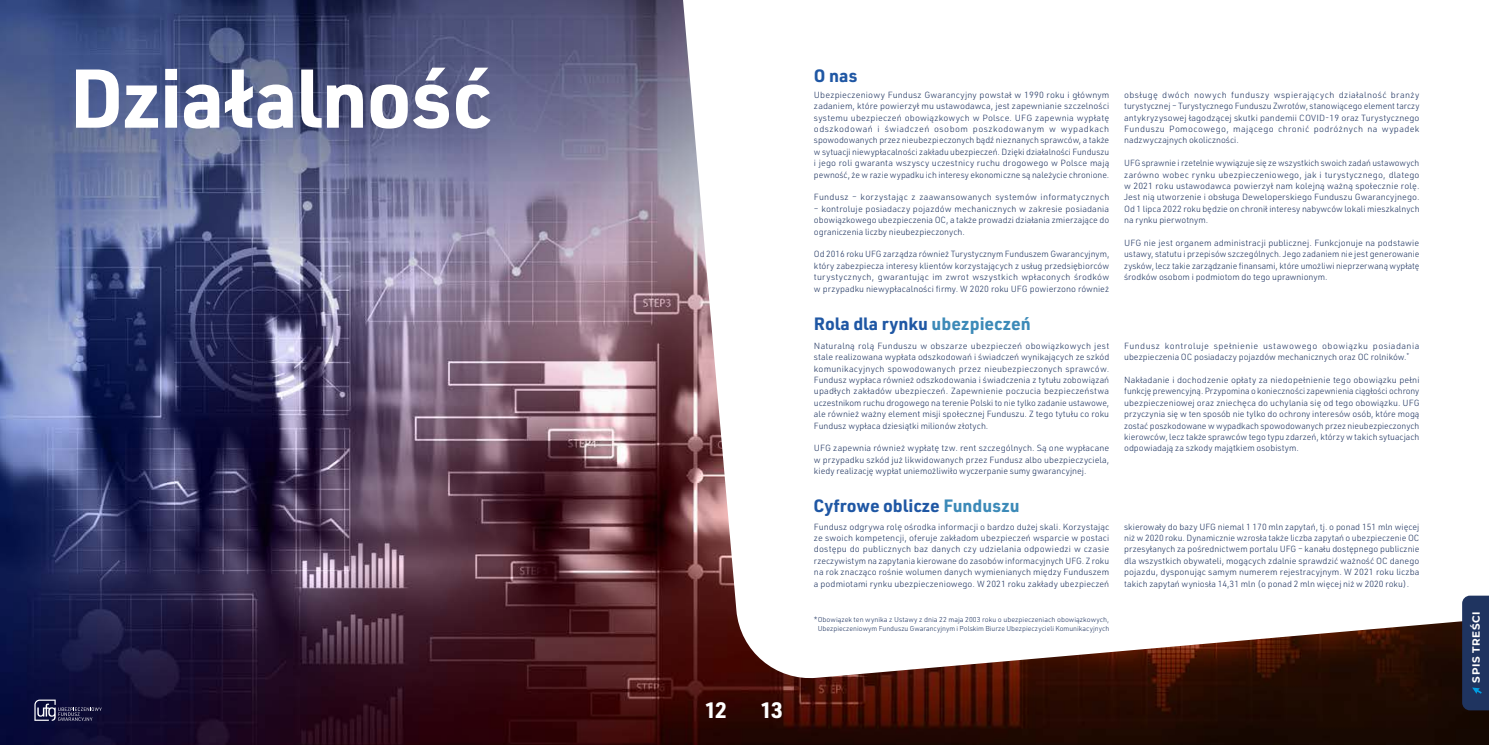
<style>
.page{position:relative;width:1489px;height:745px;background:#fff}
.page>*{position:absolute;margin:0;border:0;box-sizing:border-box;transform-origin:0 0}
.t1{font:700 81.38px "URWDIN";letter-spacing:-.01em;color:#fff}
.t2{font:700 21.88px "URWDIN";color:#fff}
.t3{font:700 17.5px "URWDIN";color:#1f57a4}
.t4{font:700 10.5px "Montserrat";letter-spacing:.05em;color:#fff}
.t5{font:300 8.75px/11.4px "URWDIN";color:#1f3460;text-align:justify}
.t6{font:300 8.75px/11.4px "URWDIN";letter-spacing:.02em;color:#1f3460}
.t7{font:300 8.75px "URWDIN";letter-spacing:.03em;color:#1f3460}
.t8{font:300 7px/8.4px "URWDIN";color:#1f3460;text-align:center}
.s1{color:#3c8ab8}
</style>
<div class="page">
<img style="left:0;top:0;width:1488px;height:744px">
<svg style="left:679px;top:0;width:809px;height:681px"></svg>
<svg style="left:1461px;top:595px;width:27px;height:115px;background:#233760"></svg>
<svg style="left:34px;top:699px;width:68px;height:21px"></svg>
<h1 class="t1" style="left:69px;top:43px;width:423px">Działalność</h1>
<h2 class="t2" style="left:704px;top:694px;width:24px">12</h2>
<h2 class="t2" style="left:760px;top:694px;width:24px">13</h2>
<h3 class="t3" style="left:814px;top:64px;width:45px">O nas</h3>
<p class="t5" style="left:814px;top:89px;width:297px">Ubezpieczeniowy Fundusz Gwarancyjny powstał w 1990 roku i głównym zadaniem, które powierzył mu ustawodawca, jest zapewnianie szczelności systemu ubezpieczeń obowiązkowych w Polsce. UFG zapewnia wypłatę odszkodowań i świadczeń osobom poszkodowanym w wypadkach spowodowanych przez nieubezpieczonych bądź nieznanych sprawców, a także w sytuacji niewypłacalności zakładu ubezpieczeń. Dzięki działalności Funduszu i jego roli gwaranta wszyscy uczestnicy ruchu drogowego w Polsce mają pewność, że w razie wypadku ich interesy ekonomiczne są należycie chronione.</p>
<p class="t7" style="left:814px;top:191px;width:297px">Fundusz – korzystając z zaawansowanych systemów informatycznych</p>
<p class="t5" style="left:814px;top:203px;width:297px">– kontroluje posiadaczy pojazdów mechanicznych w zakresie posiadania obowiązkowego ubezpieczenia OC, a także prowadzi działania zmierzające do ograniczenia liczby nieubezpieczonych.</p>
<p class="t5" style="left:814px;top:248px;width:297px">Od 2016 roku UFG zarządza również Turystycznym Funduszem Gwarancyjnym, który zabezpiecza interesy klientów korzystających z usług przedsiębiorców turystycznych, gwarantując im zwrot wszystkich wpłaconych środków w przypadku niewypłacalności firmy. W 2020 roku UFG powierzono również</p>
<h3 class="t3" style="left:814px;top:311px;width:218px">Rola dla rynku <span class="s1">ubezpieczeń</span></h3>
<p class="t5" style="left:814px;top:339px;width:297px">Naturalną rolą Funduszu w obszarze ubezpieczeń obowiązkowych jest stale realizowana wypłata odszkodowań i świadczeń wynikających ze szkód komunikacyjnych spowodowanych przez nieubezpieczonych sprawców.<br>Fundusz wypłaca również odszkodowania i świadczenia z tytułu zobowiązań upadłych zakładów ubezpieczeń. Zapewnienie poczucia bezpieczeństwa uczestnikom ruchu drogowego na terenie Polski to nie tylko zadanie ustawowe, ale również ważny element misji społecznej Funduszu. Z tego tytułu co roku Fundusz wypłaca dziesiątki milionów złotych.</p>
<p class="t5" style="left:814px;top:442px;width:297px">UFG zapewnia również wypłatę tzw. rent szczególnych. Są one wypłacane w przypadku szkód już likwidowanych przez Fundusz albo ubezpieczyciela, kiedy realizację wypłat uniemożliwiło wyczerpanie sumy gwarancyjnej.</p>
<h3 class="t3" style="left:813px;top:493px;width:208px">Cyfrowe oblicze <span class="s1">Funduszu</span></h3>
<p class="t5" style="left:1124px;top:89px;width:297px">obsługę dwóch nowych funduszy wspierających działalność branży turystycznej – Turystycznego Funduszu Zwrotów, stanowiącego element tarczy antykryzysowej łagodzącej skutki pandemii COVID-19 oraz Turystycznego Funduszu Pomocowego, mającego chronić podróżnych na wypadek nadzwyczajnych okoliczności.</p>
<p class="t5" style="left:1124px;top:157px;width:297px">UFG sprawnie i rzetelnie wywiązuje się ze wszystkich swoich zadań ustawowych zarówno wobec rynku ubezpieczeniowego, jak i turystycznego, dlatego w 2021 roku ustawodawca powierzył nam kolejną ważną społecznie rolę.<br>Jest nią utworzenie i obsługa Deweloperskiego Funduszu Gwarancyjnego.<br>Od 1 lipca 2022 roku będzie on chronił interesy nabywców lokali mieszkalnych na rynku pierwotnym.</p>
<p class="t5" style="left:1124px;top:237px;width:297px">UFG nie jest organem administracji publicznej. Funkcjonuje na podstawie ustawy, statutu i przepisów szczególnych. Jego zadaniem nie jest generowanie zysków, lecz takie zarządzanie finansami, które umożliwi nieprzerwaną wypłatę środków osobom i podmiotom do tego uprawnionym.</p>
<p class="t6" style="left:1124px;top:339px;width:297px">Fundusz kontroluje spełnienie ustawowego obowiązku posiadania ubezpieczenia OC posiadaczy pojazdów mechanicznych oraz OC rolników.<sup>*</sup></p>
<p class="t5" style="left:1124px;top:373px;width:297px">Nakładanie i dochodzenie opłaty za niedopełnienie tego obowiązku pełni funkcję prewencyjną. Przypomina o konieczności zapewnienia ciągłości ochrony ubezpieczeniowej oraz zniechęca do uchylania się od tego obowiązku. UFG przyczynia się w ten sposób nie tylko do ochrony interesów osób, które mogą zostać poszkodowane w wypadkach spowodowanych przez nieubezpieczonych kierowców, lecz także sprawców tego typu zdarzeń, którzy w takich sytuacjach odpowiadają za szkody majątkiem osobistym.</p>
<p class="t5" style="left:814px;top:520px;width:297px">Fundusz odgrywa rolę ośrodka informacji o bardzo dużej skali. Korzystając ze swoich kompetencji, oferuje zakładom ubezpieczeń wsparcie w postaci dostępu do publicznych baz danych czy udzielania odpowiedzi w czasie rzeczywistym na zapytania kierowane do zasobów informacyjnych UFG. Z roku na rok znacząco rośnie wolumen danych wymienianych między Funduszem a podmiotami rynku ubezpieczeniowego. W 2021 roku zakłady ubezpieczeń</p>
<p class="t5" style="left:1124px;top:520px;width:297px">skierowały do bazy UFG niemal 1 170 mln zapytań, tj. o ponad 151 mln więcej niż w 2020 roku. Dynamicznie wzrosła także liczba zapytań o ubezpieczenie OC przesyłanych za pośrednictwem portalu UFG – kanału dostępnego publicznie dla wszystkich obywateli, mogących zdalnie sprawdzić ważność OC danego pojazdu, dysponując samym numerem rejestracyjnym. W 2021 roku liczba takich zapytań wyniosła 14,31 mln (o ponad 2 mln więcej niż w 2020 roku).</p>
<p class="t8" style="left:814px;top:614px;width:297px">*Obowiązek ten wynika z Ustawy z dnia 22 maja 2003 roku o ubezpieczeniach obowiązkowych,<br>Ubezpieczeniowym Funduszu Gwarancyjnym i Polskim Biurze Ubezpieczycieli Komunikacyjnych</p>
<p class="t4" style="left:1468px;top:682px;width:72px;rotate:-90deg">SPIS TREŚCI</p>
</div>
